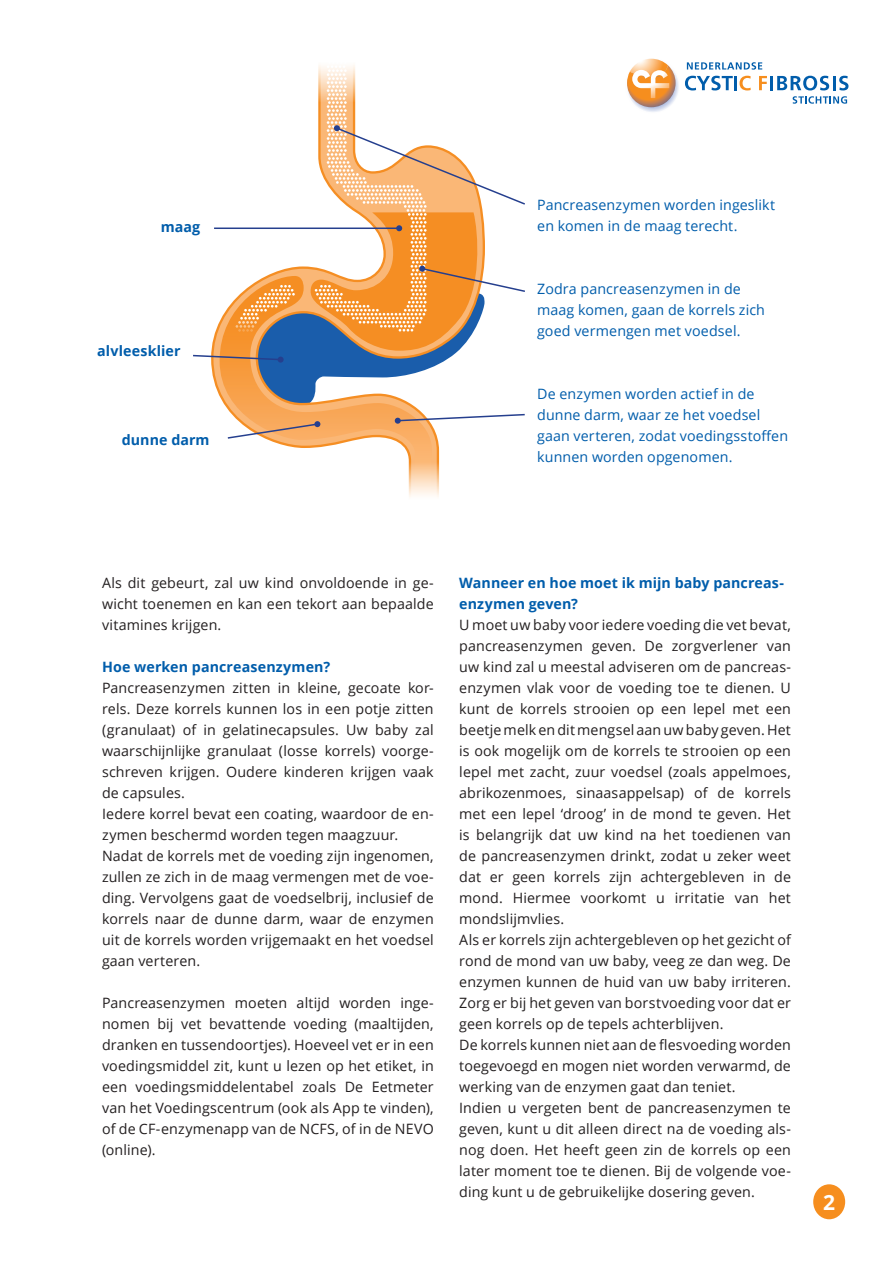
<style>
.page{position:relative;width:893px;height:1263px;background:#fff}
.page>*{position:absolute;margin:0;border:0;box-sizing:border-box;transform-origin:0 0}
.t1{font:700 21px "Open Sans";color:#fff}
.t2{font:14.25px/21px "Open Sans";letter-spacing:.01em;color:#231f20;text-align:justify}
.t3{font:14.25px/21px "Open Sans";letter-spacing:.01em;color:#015dab}
.t4{font:700 14.25px/21px "Open Sans";letter-spacing:.005em;color:#015dab}
</style>
<div class="page">
<svg style="left:685px;top:76px;width:48px;height:14px"></svg>
<hr style="left:734px;top:76px;width:3px;height:14px;background:#015dab">
<svg style="left:740px;top:76px;width:11px;height:14px"></svg>
<svg style="left:759px;top:76px;width:8px;height:14px"></svg>
<hr style="left:770px;top:76px;width:3px;height:14px;background:#015dab">
<svg style="left:777px;top:76px;width:71px;height:14px"></svg>
<svg style="left:687px;top:62px;width:75px;height:8px"></svg>
<svg style="left:793px;top:96px;width:54px;height:8px"></svg>
<svg style="left:625px;top:58px;width:55px;height:55px"></svg>
<svg style="left:627px;top:59px;width:49px;height:48px"></svg>
<div style="left:813px;top:1184px;width:32px;height:35px;background:#f68e1e;border-radius:50%"></div>
<svg style="left:269px;top:440px;width:163px;height:21px"></svg>
<svg style="left:408px;top:461px;width:32px;height:36px"></svg>
<svg style="left:193px;top:65px;width:332px;height:375px"></svg>
<p class="t4" style="left:161px;top:215px;width:41px">maag</p>
<p class="t4" style="left:97px;top:340px;width:85px">alvleesklier</p>
<p class="t4" style="left:122px;top:429px;width:89px">dunne darm</p>
<p class="t3" style="left:537px;top:194px;width:240px">Pancreasenzymen worden ingeslikt en komen in de maag terecht.</p>
<p class="t3" style="left:537px;top:278px;width:229px">Zodra pancreasenzymen in de maag komen, gaan de korrels zich goed vermengen met voedsel.</p>
<p class="t3" style="left:537px;top:383px;width:252px">De enzymen worden actief in de dunne darm, waar ze het voedsel gaan verteren, zodat voedingsstoffen kunnen worden opgenomen.</p>
<p class="t2" style="left:102px;top:572px;width:333px">Als dit gebeurt, zal uw kind onvoldoende in ge&shy;wicht toenemen en kan een tekort aan bepaalde vitamines krijgen.</p>
<p class="t4" style="left:102px;top:656px;width:230px">Hoe werken pancreasenzymen?</p>
<p class="t2" style="left:102px;top:677px;width:333px;text-align:left">Pancreasenzymen zitten in kleine, gecoate kor&shy;rels. Deze korrels kunnen los in een potje zitten (granulaat) of in gelatinecapsules. Uw baby zal waarschijnlijke granulaat (losse korrels) voorge&shy;schreven krijgen. Oudere kinderen krijgen vaak de capsules.<br>Iedere korrel bevat een coating, waardoor de en&shy;zymen beschermd worden tegen maagzuur.<br>Nadat de korrels met de voeding zijn ingenomen, zullen ze zich in de maag vermengen met de voe&shy;ding. Vervolgens gaat de voedselbrij, inclusief de korrels naar de dunne darm, waar de enzymen uit de korrels worden vrijgemaakt en het voedsel gaan verteren.</p>
<p class="t2" style="left:102px;top:992px;width:333px">Pancreasenzymen moeten altijd worden inge&shy;nomen bij vet bevattende voeding (maaltijden, dranken en tussendoortjes). Hoeveel vet er in een voedingsmiddel zit, kunt u lezen op het etiket, in een voedingsmiddelentabel zoals De Eetmeter van het Voedingscentrum (ook als App te vinden), of de CF-enzymenapp van de NCFS, of in de NEVO (online).</p>
<p class="t4" style="left:459px;top:572px;width:326px">Wanneer en hoe moet ik mijn baby pancreas&shy;enzymen geven?</p>
<p class="t2" style="left:459px;top:614px;width:333px;text-align:left">U moet uw baby voor iedere voeding die vet bevat, pancreasenzymen geven. De zorgverlener van uw kind zal u meestal adviseren om de pancreas&shy;enzymen vlak voor de voeding toe te dienen. U kunt de korrels strooien op een lepel met een beetje melk en dit mengsel aan uw baby geven. Het is ook mogelijk om de korrels te strooien op een lepel met zacht, zuur voedsel (zoals appelmoes, abrikozenmoes, sinaasappelsap) of de korrels met een lepel ‘droog’ in de mond te geven. Het is belangrijk dat uw kind na het toedienen van de pancreasenzymen drinkt, zodat u zeker weet dat er geen korrels zijn achtergebleven in de mond. Hiermee voorkomt u irritatie van het mondslijmvlies.<br>Als er korrels zijn achtergebleven op het gezicht of rond de mond van uw baby, veeg ze dan weg. De enzymen kunnen de huid van uw baby irriteren.<br>Zorg er bij het geven van borstvoeding voor dat er geen korrels op de tepels achterblijven.<br>De korrels kunnen niet aan de flesvoeding worden toegevoegd en mogen niet worden verwarmd, de werking van de enzymen gaat dan teniet.<br>Indien u vergeten bent de pancreasenzymen te geven, kunt u dit alleen direct na de voeding als&shy;nog doen. Het heeft geen zin de korrels op een later moment toe te dienen. Bij de volgende voe&shy;ding kunt u de gebruikelijke dosering geven.</p>
<h1 class="t1" style="left:823px;top:1187px;width:13px">2</h1>
</div>
